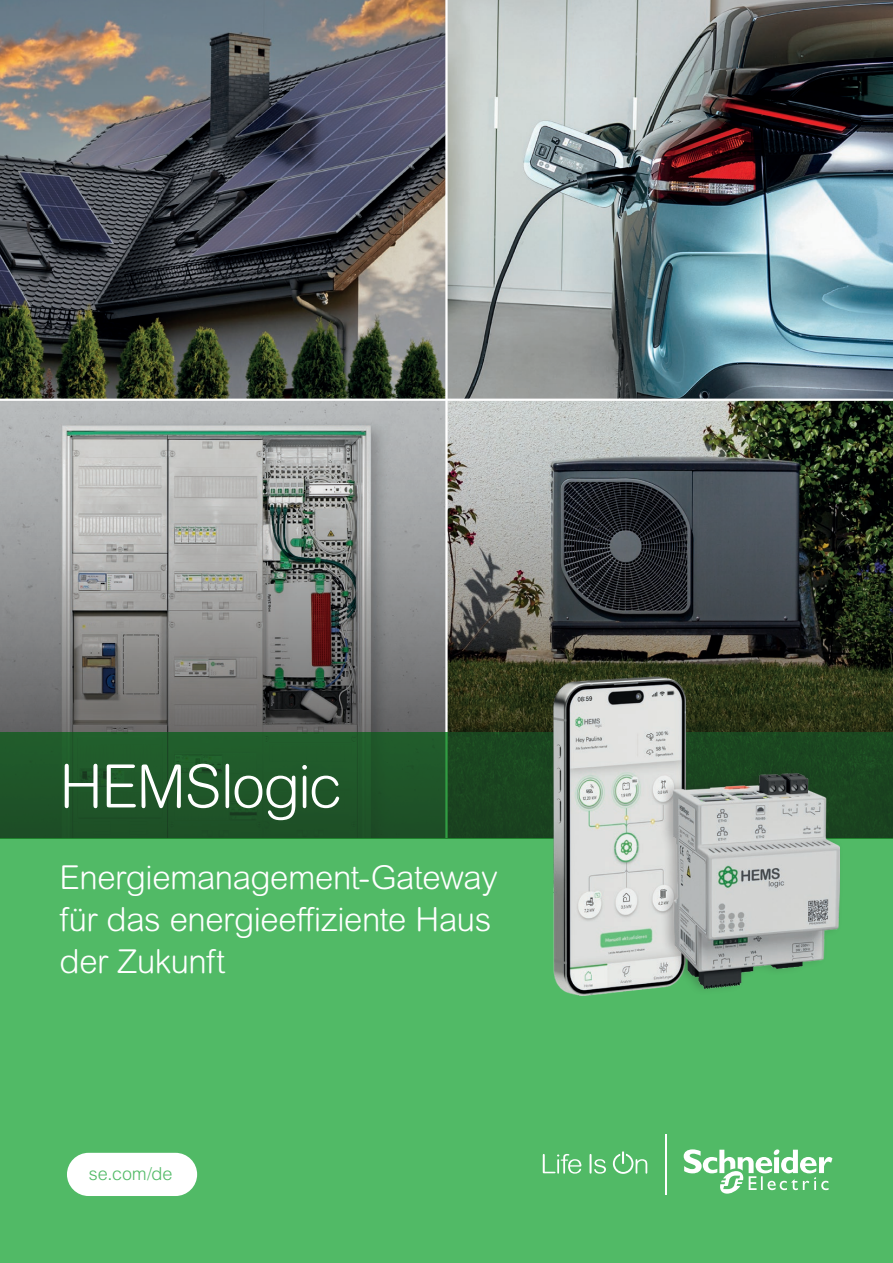
<style>
.page{position:relative;width:893px;height:1263px;background:#fff}
.page>*{position:absolute;margin:0;border:0;box-sizing:border-box;transform-origin:0 0}
.t1{font:300 60px "Arial Rounded MT Pro";letter-spacing:-.03em;color:#fff}
.t2{font:300 33px/42px "Arial Rounded MT Pro";letter-spacing:-.015em;color:#fff}
.t3{font:300 18px "Arial MT Pro";letter-spacing:-.005em;color:#51ba66}
</style>
<div class="page">
<img style="left:0;top:0;width:445px;height:399px">
<img style="left:448px;top:0;width:445px;height:399px">
<svg style="left:0;top:401px;width:893px;height:331px;background:#70736f"></svg>
<hr style="left:445px;top:0;width:3px;height:838px;background:#fff">
<div style="left:0;top:838px;width:893px;height:425px;background:#51ba66"></div>
<svg style="left:543px;top:1154px;width:38px;height:19px"></svg>
<svg style="left:590px;top:1154px;width:16px;height:19px"></svg>
<svg style="left:613px;top:1151px;width:34px;height:23px"></svg>
<hr style="left:665px;top:1134px;width:1px;height:60px;background:#fff">
<svg style="left:684px;top:1149px;width:148px;height:45px"></svg>
<svg style="left:0;top:732px;width:893px;height:106px;background:#1d5026"></svg>
<div style="left:67px;top:1153px;width:130px;height:43px;background:#fff;border-radius:22px"></div>
<img style="left:553px;top:676px;width:133px;height:320px">
<div style="left:659px;top:763px;width:185px;height:233px;background:#231f20;opacity:.3"></div>
<img style="left:673px;top:773px;width:166px;height:215px">
<h1 class="t1" style="left:60px;top:752px;width:284px">HEMSlogic</h1>
<p class="t2" style="left:60px;top:858px;width:439px">Energiemanagement-Gateway für das energieeffiziente Haus der Zukunft</p>
<p class="t3" style="left:89px;top:1162px;width:85px">se.com/de</p>
</div>
